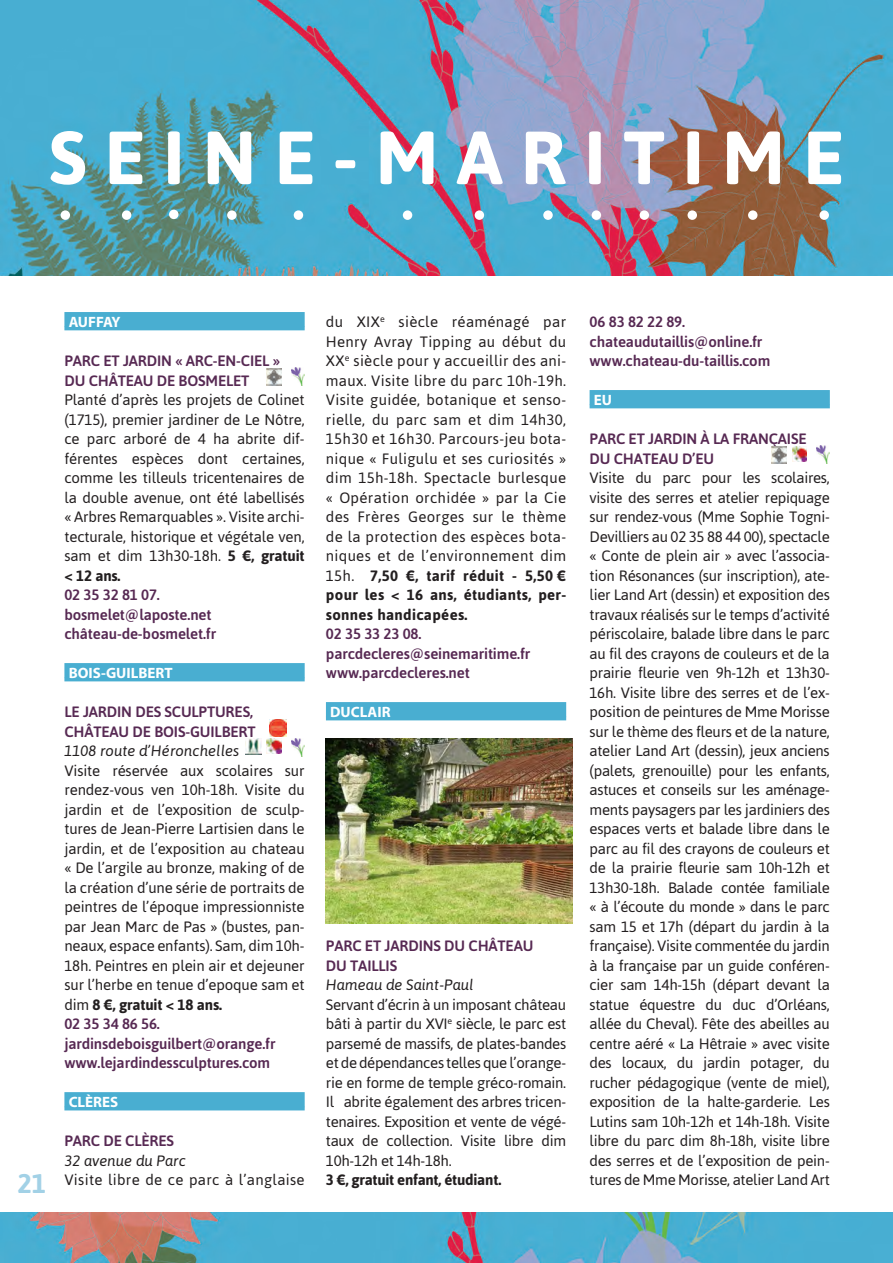
<style>
.page{position:relative;width:893px;height:1263px;background:#fff}
.page>*{position:absolute;margin:0;border:0;box-sizing:border-box;transform-origin:0 0}
.t1{font:700 75px "Asap";letter-spacing:.24em;color:#fff}
.t2{font:700 27px "Asap";color:#a2d1e6}
.Texte_Courant{font:15px/19.5px "Asap";letter-spacing:-.01em;color:#231f20;text-align:justify}
.Jardin{font:500 15px/19.5px "Asap";letter-spacing:-.01em;color:#572953}
.internet{font:500 15px/19.5px "Asap";letter-spacing:-.01em;color:#572953}
.adresse{font:italic 15px "Asap";color:#231f20}
.ville{font:700 15px "Myriad Pro";color:#fff}
.Texte_Courant-2{font:15px "Asap";letter-spacing:.02em;color:#231f20}
.Texte_Courant-3{font:700 15px "Asap";letter-spacing:-.02em;color:#231f20}
.s1{font-weight:700}
</style>
<div class="page">
<img style="left:0;top:0;width:893px;height:1263px">
<div style="left:0;top:276px;width:893px;height:936px;background:#fff"></div>
<div style="left:64px;top:312px;width:241px;height:15px;background:#49aed1"></div>
<hr style="left:64px;top:327px;width:241px;height:3px;background:#49aed1">
<div style="left:64px;top:663px;width:241px;height:15px;background:#49aed1"></div>
<hr style="left:64px;top:678px;width:241px;height:3px;background:#49aed1">
<div style="left:64px;top:1092px;width:241px;height:15px;background:#49aed1"></div>
<hr style="left:64px;top:1107px;width:241px;height:3px;background:#49aed1">
<img style="left:267px;top:368px;width:15px;height:17px">
<img style="left:291px;top:368px;width:13px;height:17px">
<img style="left:269px;top:719px;width:17px;height:17px">
<img style="left:246px;top:738px;width:16px;height:16px">
<img style="left:267px;top:739px;width:15px;height:15px">
<img style="left:291px;top:738px;width:13px;height:18px">
<div style="left:326px;top:702px;width:240px;height:15px;background:#49aed1"></div>
<hr style="left:326px;top:717px;width:240px;height:3px;background:#49aed1">
<img style="left:326px;top:738px;width:246px;height:185px">
<div style="left:590px;top:390px;width:240px;height:15px;background:#49aed1"></div>
<hr style="left:590px;top:405px;width:240px;height:3px;background:#49aed1">
<img style="left:772px;top:446px;width:15px;height:17px">
<img style="left:792px;top:446px;width:15px;height:15px">
<img style="left:817px;top:446px;width:12px;height:17px">
<div style="left:61px;top:210px;width:9px;height:10px;background:#fff;border-radius:50%"></div>
<div style="left:122px;top:210px;width:9px;height:10px;background:#fff;border-radius:50%"></div>
<div style="left:169px;top:210px;width:10px;height:9px;background:#fff;border-radius:50%"></div>
<div style="left:227px;top:210px;width:10px;height:10px;background:#fff;border-radius:50%"></div>
<div style="left:294px;top:210px;width:9px;height:10px;background:#fff;border-radius:50%"></div>
<div style="left:403px;top:210px;width:9px;height:10px;background:#fff;border-radius:50%"></div>
<div style="left:475px;top:210px;width:9px;height:10px;background:#fff;border-radius:50%"></div>
<div style="left:543px;top:210px;width:10px;height:10px;background:#fff;border-radius:50%"></div>
<div style="left:592px;top:210px;width:9px;height:10px;background:#fff;border-radius:50%"></div>
<div style="left:640px;top:210px;width:9px;height:10px;background:#fff;border-radius:50%"></div>
<div style="left:687px;top:210px;width:10px;height:10px;background:#fff;border-radius:50%"></div>
<div style="left:748px;top:210px;width:9px;height:10px;background:#fff;border-radius:50%"></div>
<div style="left:819px;top:210px;width:10px;height:10px;background:#fff;border-radius:50%"></div>
<p class="t1" style="left:49px;top:107px;width:797px">SEINE-MARITIME</p>
<p class="t2" style="left:17px;top:1165px;width:30px">21</p>
<p class="ville" style="left:69px;top:312px;width:53px">AUFFAY</p>
<p class="Jardin" style="left:64px;top:350px;width:217px">PARC ET JARDIN « ARC-EN-CIEL »<br>DU CHÂTEAU DE BOSMELET</p>
<p class="Texte_Courant" style="left:64px;top:389px;width:242px">Planté d’après les projets de Colinet (1715), premier jardiner de Le Nôtre, ce parc arboré de 4 ha abrite dif&shy;férentes espèces dont certaines, comme les tilleuls tricentenaires de la double avenue, ont été labellisés « Arbres Remarquables ». Visite archi&shy;tecturale, historique et végétale ven, sam et dim 13h30-18h. <span class="s1">5 €, gratuit &lt; 12 ans.</span></p>
<p class="Jardin" style="left:64px;top:584px;width:97px">02 35 32 81 07.</p>
<p class="Jardin" style="left:64px;top:604px;width:149px">bosmelet@laposte.net</p>
<p class="Jardin" style="left:64px;top:623px;width:153px">château-de-bosmelet.fr</p>
<p class="ville" style="left:69px;top:663px;width:105px">BOIS-GUILBERT</p>
<p class="Jardin" style="left:64px;top:701px;width:190px">LE JARDIN DES SCULPTURES,</p>
<p class="Jardin" style="left:64px;top:721px;width:193px">CHÂTEAU DE BOIS-GUILBERT</p>
<p class="adresse" style="left:64px;top:741px;width:177px">1108 route d’Héronchelles</p>
<p class="Texte_Courant" style="left:64px;top:760px;width:242px">Visite réservée aux scolaires sur rendez-vous ven 10h-18h. Visite du jardin et de l’exposition de sculp&shy;tures de Jean-Pierre Lartisien dans le jardin, et de l’exposition au chateau « De l’argile au bronze, making of de la création d’une série de portraits de peintres de l’époque impressionniste par Jean Marc de Pas » (bustes, pan&shy;neaux, espace enfants). Sam, dim 10h-18h. Peintres en plein air et dejeuner sur l’herbe en tenue d’epoque sam et dim <span class="s1">8 €, gratuit &lt; 18 ans.</span></p>
<p class="internet" style="left:64px;top:1013px;width:97px">02 35 34 86 56.</p>
<p class="internet" style="left:64px;top:1033px;width:213px">jardinsdeboisguilbert@orange.fr</p>
<p class="internet" style="left:64px;top:1052px;width:207px">www.lejardindessculptures.com</p>
<p class="ville" style="left:69px;top:1092px;width:51px">CLÈRES</p>
<p class="Jardin" style="left:64px;top:1130px;width:111px">PARC DE CLÈRES</p>
<p class="adresse" style="left:64px;top:1150px;width:123px">32 avenue du Parc</p>
<p class="Texte_Courant-2" style="left:64px;top:1170px;width:242px">Visite libre de ce parc à l’anglaise</p>
<p class="Texte_Courant" style="left:326px;top:311px;width:242px">du XIX<sup>e</sup> siècle réaménagé par Henry Avray Tipping au début du XX<sup>e</sup> siècle pour y accueillir des ani&shy;maux. Visite libre du parc 10h-19h.<br>Visite guidée, botanique et senso&shy;rielle, du parc sam et dim 14h30, 15h30 et 16h30. Parcours-jeu bota&shy;nique « Fuligulu et ses curiosités » dim 15h-18h. Spectacle burlesque « Opération orchidée » par la Cie des Frères Georges sur le thème de la protection des espèces bota&shy;niques et de l’environnement dim 15h. <span class="s1">7,50 €, tarif réduit - 5,50 € pour les &lt; 16 ans, étudiants, per&shy;sonnes handicapées.</span></p>
<p class="internet" style="left:326px;top:623px;width:97px">02 35 33 23 08.</p>
<p class="internet" style="left:326px;top:643px;width:206px">parcdecleres@seinemaritime.fr www.parcdecleres.net</p>
<p class="ville" style="left:330px;top:702px;width:62px">DUCLAIR</p>
<p class="Jardin" style="left:326px;top:935px;width:209px">PARC ET JARDINS DU CHÂTEAU<br>DU TAILLIS</p>
<p class="adresse" style="left:326px;top:975px;width:149px">Hameau de Saint-Paul</p>
<p class="Texte_Courant" style="left:326px;top:994px;width:242px">Servant d’écrin à un imposant château bâti à partir du XVI<sup>e</sup> siècle, le parc est parsemé de massifs, de plates-bandes et de dépendances telles que l’orange&shy;rie en forme de temple gréco-romain.<br>Il abrite également des arbres tricen&shy;tenaires. Exposition et vente de végé&shy;taux de collection. Visite libre dim 10h-12h et 14h-18h.</p>
<p class="Texte_Courant-3" style="left:326px;top:1170px;width:177px">3 €, gratuit enfant, étudiant.</p>
<p class="internet" style="left:590px;top:311px;width:97px">06 83 82 22 89.</p>
<p class="internet" style="left:590px;top:331px;width:174px">chateaudutaillis@online.fr</p>
<p class="internet" style="left:590px;top:350px;width:182px">www.chateau-du-taillis.com</p>
<p class="ville" style="left:594px;top:390px;width:20px">EU</p>
<p class="Jardin" style="left:590px;top:428px;width:218px">PARC ET JARDIN À LA FRANÇAISE<br>DU CHATEAU D’EU</p>
<p class="Texte_Courant" style="left:590px;top:467px;width:242px">Visite du parc pour les scolaires, visite des serres et atelier repiquage sur rendez-vous (Mme Sophie Togni-Devilliers au 02 35 88 44 00), spectacle « Conte de plein air » avec l’associa&shy;tion Résonances (sur inscription), ate&shy;lier Land Art (dessin) et exposition des travaux réalisés sur le temps d’activité périscolaire, balade libre dans le parc au fil des crayons de couleurs et de la prairie fleurie ven 9h-12h et 13h30- 16h. Visite libre des serres et de l’ex&shy;position de peintures de Mme Morisse sur le thème des fleurs et de la nature, atelier Land Art (dessin), jeux anciens (palets, grenouille) pour les enfants, astuces et conseils sur les aménage&shy;ments paysagers par les jardiniers des espaces verts et balade libre dans le parc au fil des crayons de couleurs et de la prairie fleurie sam 10h-12h et 13h30-18h. Balade contée familiale « à l’écoute du monde » dans le parc sam 15 et 17h (départ du jardin à la française). Visite commentée du jardin à la française par un guide conféren&shy;cier sam 14h-15h (départ devant la statue équestre du duc d’Orléans, allée du Cheval). Fête des abeilles au centre aéré « La Hêtraie » avec visite des locaux, du jardin potager, du rucher pédagogique (vente de miel), exposition de la halte-garderie. Les Lutins sam 10h-12h et 14h-18h. Visite libre du parc dim 8h-18h, visite libre des serres et de l’exposition de pein&shy;tures de Mme Morisse, atelier Land Art</p>
</div>
